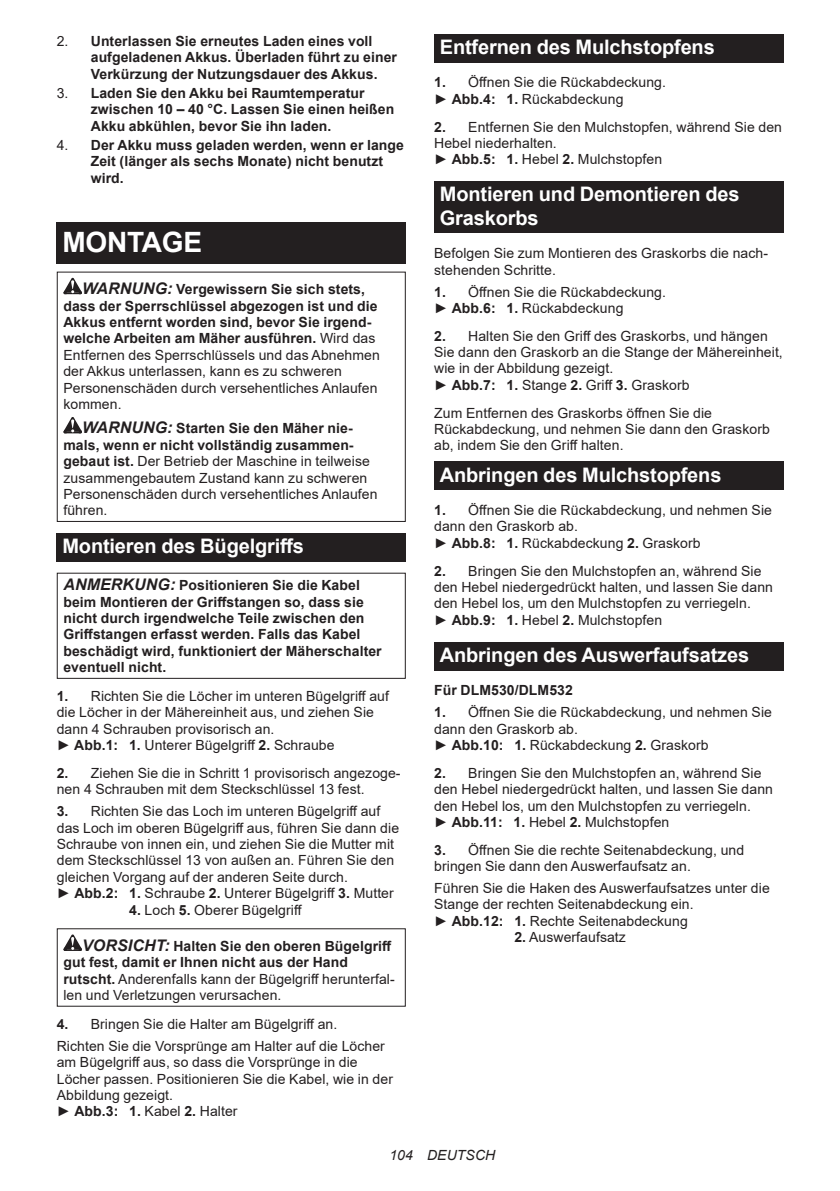
<style>
.page{position:relative;width:840px;height:1191px;background:#fff}
.page>*{position:absolute;margin:0;border:0;box-sizing:border-box;transform-origin:0 0}
.t1{font:700 28px "Arial";letter-spacing:-.01em;color:#fff}
.t2{font:700 20px/23.4px "Arial";letter-spacing:-.01em;color:#fff}
.t3{font:14px/16.4px "Arial";letter-spacing:.005em;color:#231f20}
.t4{font:700 14px/16.4px "Arial";letter-spacing:.005em;color:#231f20}
.t5{font:italic 14px "Arial";letter-spacing:.005em;color:#231f20}
.s1{font-weight:400}
.s2{font-style:italic;font-size:16px}
.s3{font-weight:700;font-style:italic;font-size:16px}
.s4{font-weight:700}
</style>
<div class="page">
<div style="left:57px;top:222px;width:348px;height:41px;background:#231f20"></div>
<svg style="left:63px;top:278px;width:19px;height:16px"></svg>
<svg style="left:63px;top:417px;width:19px;height:16px"></svg>
<div style="left:57px;top:272px;width:348px;height:250px;border:1px solid #231f20"></div>
<div style="left:57px;top:533px;width:348px;height:29px;background:#231f20"></div>
<div style="left:57px;top:572px;width:348px;height:107px;border:1px solid #231f20"></div>
<svg style="left:63px;top:934px;width:19px;height:17px"></svg>
<div style="left:434px;top:34px;width:348px;height:29px;background:#231f20"></div>
<div style="left:434px;top:181px;width:348px;height:52px;background:#231f20"></div>
<div style="left:434px;top:462px;width:348px;height:28px;background:#231f20"></div>
<div style="left:434px;top:642px;width:348px;height:28px;background:#231f20"></div>
<p class="t4" style="left:91px;top:34px;width:307px;text-indent:-34px"><span class="s1">2.</span> Unterlassen Sie erneutes Laden eines voll aufgeladenen Akkus. Überladen führt zu einer<br>Verkürzung der Nutzungsdauer des Akkus.</p>
<p class="t4" style="left:91px;top:85px;width:305px;text-indent:-34px"><span class="s1">3.</span> Laden Sie den Akku bei Raumtemperatur zwischen 10 – 40 °C. Lassen Sie einen heißen<br>Akku abkühlen, bevor Sie ihn laden.</p>
<p class="t4" style="left:91px;top:138px;width:314px;text-indent:-34px"><span class="s1">4.</span> Der Akku muss geladen werden, wenn er lange<br>Zeit (länger als sechs Monate) nicht benutzt wird.</p>
<h1 class="t1" style="left:62px;top:223px;width:141px">MONTAGE</h1>
<p class="t4" style="left:63px;top:282px;width:318px;text-indent:19px"><span class="s2">WARNUNG:</span> Vergewissern Sie sich stets, dass der Sperrschlüssel abgezogen ist und die Akkus entfernt worden sind, bevor Sie irgend&shy;welche Arbeiten am Mäher ausführen. <span class="s1">Wird das Entfernen des Sperrschlüssels und das Abnehmen der Akkus unterlassen, kann es zu schweren Personenschäden durch versehentliches Anlaufen kommen.</span></p>
<p class="t3" style="left:63px;top:421px;width:315px;text-indent:19px"><span class="s3">WARNUNG:</span> <span class="s4">Starten Sie den Mäher nie&shy;mals, wenn er nicht vollständig zusammen&shy;gebaut ist.</span> Der Betrieb der Maschine in teilweise zusammengebautem Zustand kann zu schweren Personenschäden durch versehentliches Anlaufen führen.</p>
<h2 class="t2" style="left:62px;top:535px;width:243px">Montieren des Bügelgriffs</h2>
<p class="t4" style="left:63px;top:577px;width:319px"><span class="s2">ANMERKUNG:</span> Positionieren Sie die Kabel beim Montieren der Griffstangen so, dass sie nicht durch irgendwelche Teile zwischen den Griffstangen erfasst werden. Falls das Kabel beschädigt wird, funktioniert der Mäherschalter eventuell nicht.</p>
<p class="t3" style="left:57px;top:687px;width:333px"><span class="s4">1.</span> Richten Sie die Löcher im unteren Bügelgriff auf die Löcher in der Mähereinheit aus, und ziehen Sie dann 4 Schrauben provisorisch an.<br>► <span class="s4">Abb.1: 1.</span> Unterer Bügelgriff <span class="s4">2.</span> Schraube</p>
<p class="t3" style="left:57px;top:766px;width:345px"><span class="s4">2.</span> Ziehen Sie die in Schritt 1 provisorisch angezoge&shy;nen 4 Schrauben mit dem Steckschlüssel 13 fest.</p>
<p class="t3" style="left:57px;top:803px;width:343px"><span class="s4">3.</span> Richten Sie das Loch im unteren Bügelgriff auf das Loch im oberen Bügelgriff aus, führen Sie dann die Schraube von innen ein, und ziehen Sie die Mutter mit dem Steckschlüssel 13 von außen an. Führen Sie den gleichen Vorgang auf der anderen Seite durch.<br>► <span class="s4">Abb.2: 1.</span> Schraube <span class="s4">2.</span> Unterer Bügelgriff <span class="s4">3.</span> Mutter</p>
<p class="t3" style="left:129px;top:902px;width:174px"><span class="s4">4.</span> Loch <span class="s4">5.</span> Oberer Bügelgriff</p>
<p class="t4" style="left:63px;top:938px;width:333px;text-indent:19px"><span class="s2">VORSICHT:</span> Halten Sie den oberen Bügelgriff gut fest, damit er Ihnen nicht aus der Hand rutscht. <span class="s1">Anderenfalls kann der Bügelgriff herunterfal&shy;len und Verletzungen verursachen.</span></p>
<p class="t3" style="left:57px;top:1012px;width:329px;line-height:22px"><span class="s4">4.</span> Bringen Sie die Halter am Bügelgriff an.<br>Richten Sie die Vorsprünge am Halter auf die Löcher</p>
<p class="t3" style="left:57px;top:1054px;width:337px">am Bügelgriff aus, so dass die Vorsprünge in die Löcher passen. Positionieren Sie die Kabel, wie in der Abbildung gezeigt.<br>► <span class="s4">Abb.3: 1.</span> Kabel <span class="s4">2.</span> Halter</p>
<h2 class="t2" style="left:439px;top:37px;width:276px">Entfernen des Mulchstopfens</h2>
<p class="t3" style="left:434px;top:74px;width:233px"><span class="s4">1.</span> Öffnen Sie die Rückabdeckung. ► <span class="s4">Abb.4: 1.</span> Rückabdeckung</p>
<p class="t3" style="left:434px;top:120px;width:349px"><span class="s4">2.</span> Entfernen Sie den Mulchstopfen, während Sie den<br>Hebel niederhalten.<br>► <span class="s4">Abb.5: 1.</span> Hebel <span class="s4">2.</span> Mulchstopfen</p>
<h2 class="t2" style="left:439px;top:184px;width:301px">Montieren und Demontieren des<br>Graskorbs</h2>
<p class="t3" style="left:434px;top:246px;width:335px">Befolgen Sie zum Montieren des Graskorbs die nach&shy;stehenden Schritte.</p>
<p class="t3" style="left:434px;top:283px;width:233px"><span class="s4">1.</span> Öffnen Sie die Rückabdeckung. ► <span class="s4">Abb.6: 1.</span> Rückabdeckung</p>
<p class="t3" style="left:434px;top:327px;width:350px"><span class="s4">2.</span> Halten Sie den Griff des Graskorbs, und hängen Sie dann den Graskorb an die Stange der Mähereinheit, wie in der Abbildung gezeigt.<br>► <span class="s4">Abb.7: 1.</span> Stange <span class="s4">2.</span> Griff <span class="s4">3.</span> Graskorb</p>
<p class="t3" style="left:434px;top:404px;width:337px">Zum Entfernen des Graskorbs öffnen Sie die<br>Rückabdeckung, und nehmen Sie dann den Graskorb ab, indem Sie den Griff halten.</p>
<h2 class="t2" style="left:439px;top:463px;width:283px">Anbringen des Mulchstopfens</h2>
<p class="t3" style="left:434px;top:502px;width:339px"><span class="s4">1.</span> Öffnen Sie die Rückabdeckung, und nehmen Sie dann den Graskorb ab.<br>► <span class="s4">Abb.8: 1.</span> Rückabdeckung <span class="s4">2.</span> Graskorb</p>
<p class="t3" style="left:434px;top:564px;width:340px"><span class="s4">2.</span> Bringen Sie den Mulchstopfen an, während Sie den Hebel niedergedrückt halten, und lassen Sie dann den Hebel los, um den Mulchstopfen zu verriegeln.<br>► <span class="s4">Abb.9: 1.</span> Hebel <span class="s4">2.</span> Mulchstopfen</p>
<h2 class="t2" style="left:439px;top:643px;width:311px">Anbringen des Auswerfaufsatzes</h2>
<p class="t4" style="left:434px;top:683px;width:140px">Für DLM530/DLM532</p>
<p class="t3" style="left:434px;top:704px;width:339px"><span class="s4">1.</span> Öffnen Sie die Rückabdeckung, und nehmen Sie dann den Graskorb ab.<br>► <span class="s4">Abb.10: 1.</span> Rückabdeckung <span class="s4">2.</span> Graskorb</p>
<p class="t3" style="left:434px;top:766px;width:340px"><span class="s4">2.</span> Bringen Sie den Mulchstopfen an, während Sie den Hebel niedergedrückt halten, und lassen Sie dann den Hebel los, um den Mulchstopfen zu verriegeln.<br>► <span class="s4">Abb.11: 1.</span> Hebel <span class="s4">2.</span> Mulchstopfen</p>
<p class="t3" style="left:434px;top:841px;width:311px"><span class="s4">3.</span> Öffnen Sie die rechte Seitenabdeckung, und bringen Sie dann den Auswerfaufsatz an.</p>
<p class="t3" style="left:434px;top:881px;width:337px">Führen Sie die Haken des Auswerfaufsatzes unter die<br>Stange der rechten Seitenabdeckung ein.<br>► <span class="s4">Abb.12: 1.</span> Rechte Seitenabdeckung</p>
<p class="t3" style="left:514px;top:930px;width:113px"><span class="s4">2.</span> Auswerfaufsatz</p>
<p class="t5" style="left:389px;top:1147px;width:107px">104 DEUTSCH</p>
</div>
